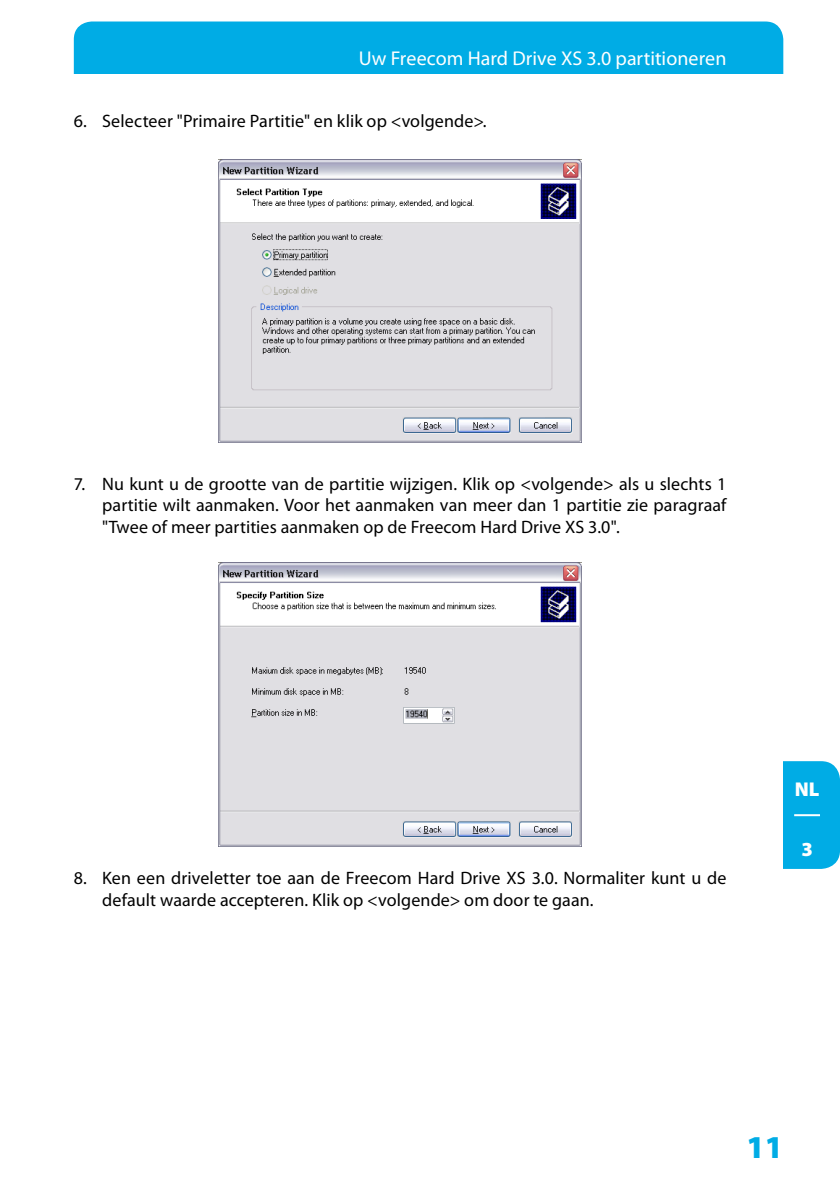
<style>
.page{position:relative;width:840px;height:1191px;background:#fff}
.page>*{position:absolute;margin:0;border:0;box-sizing:border-box;transform-origin:0 0}
.t1{font:900 32px "Myriad Pro";color:#00ace5}
.t2{font:20px "Myriad Pro";color:#fff}
.t3{font:900 20px "Myriad Pro";color:#fff}
.t4{font:18px/21.6px "Myriad Pro";letter-spacing:.005em;color:#000;text-align:justify}
</style>
<div class="page">
<div style="left:74px;top:22px;width:708px;height:52px;background:#00ace5"></div>
<div style="left:783px;top:761px;width:56px;height:108px;background:#00ace5"></div>
<hr style="left:793px;top:814px;width:26px;height:2px;background:#fff">
<img style="left:219px;top:160px;width:362px;height:283px">
<img style="left:219px;top:563px;width:362px;height:283px">
<p class="t2" style="left:358px;top:46px;width:369px">Uw Freecom Hard Drive XS 3.0 partitioneren</p>
<p class="t4" style="left:74px;top:110px;width:414px">6. Selecteer "Primaire Partitie" en klik op &lt;volgende&gt;.</p>
<p class="t4" style="left:102px;top:472px;width:625px;text-indent:-28px">7. Nu kunt u de grootte van de partitie wijzigen. Klik op &lt;volgende&gt; als u slechts 1 partitie wilt aanmaken. Voor het aanmaken van meer dan 1 partitie zie paragraaf "Twee of meer partities aanmaken op de Freecom Hard Drive XS 3.0".</p>
<p class="t4" style="left:102px;top:867px;width:625px;text-indent:-28px">8. Ken een driveletter toe aan de Freecom Hard Drive XS 3.0. Normaliter kunt u de default waarde accepteren. Klik op &lt;volgende&gt; om door te gaan.</p>
<p class="t3" style="left:794px;top:776px;width:26px">NL</p>
<p class="t3" style="left:800px;top:836px;width:13px">3</p>
<h1 class="t1" style="left:746px;top:1126px;width:38px">11</h1>
</div>
